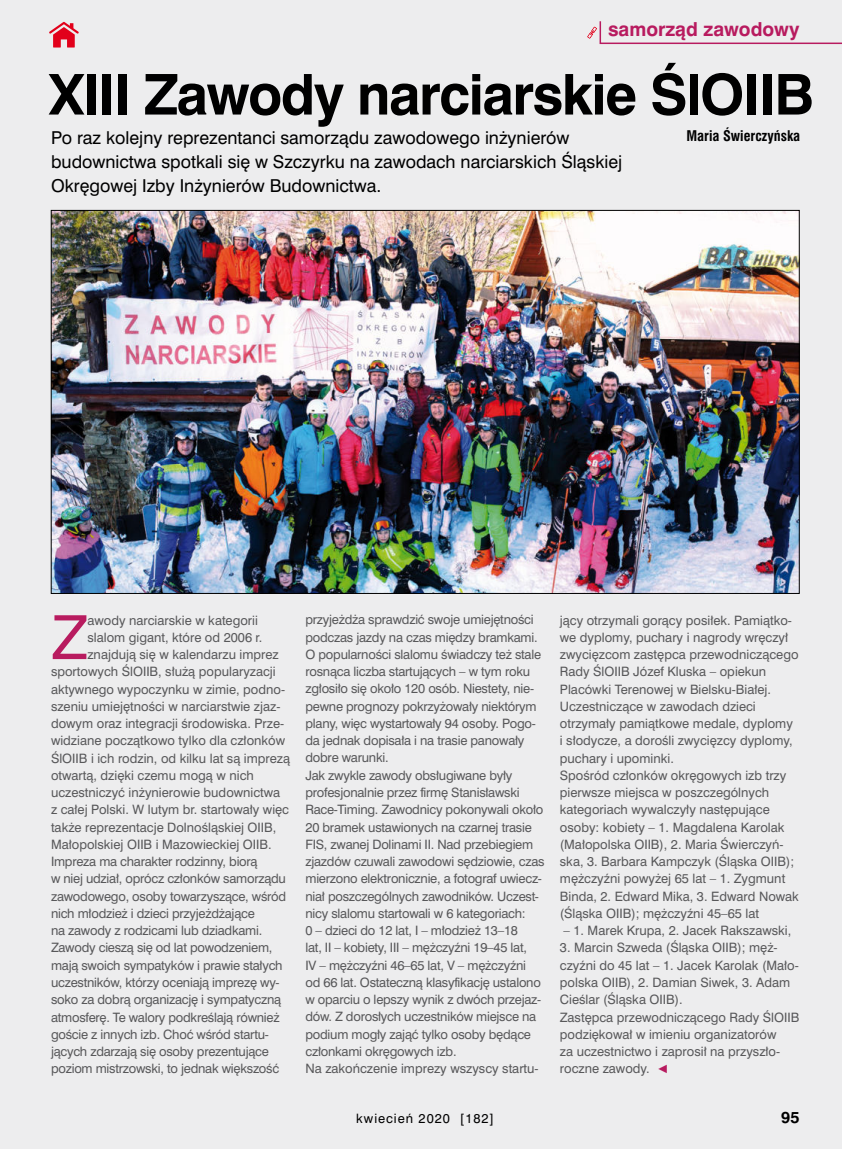
<style>
.page{position:relative;width:842px;height:1149px;background:#fff}
.page>*{position:absolute;margin:0;border:0;box-sizing:border-box;transform-origin:0 0}
.t1{font:56.55px "Swis 721 PL";color:#b81b5f}
.t2{font:700 52.5px "Swis 721 PL";letter-spacing:-.03em;color:#000}
.t3{font:700 18px "Swis 721 PL";color:#b81b5f}
.t4{font:16.5px/24px "Swis 721 PL";color:#000}
.t5{font:700 15px "Swis 721 PL";color:#000}
.t6{font:700 13.5px "Swis 721 Cn PL";color:#000}
.t7{font:12px/17.2px "Swis 721 PL";letter-spacing:-.02em;color:#58585a}
.t8{font:12px/17.2px "Swis 721 PL";color:#58585a}
.t9{font:12px "Swis 721 PL";letter-spacing:.08em;color:#000}
.s1{font-family:"Arial";color:#b81b5f}
</style>
<div class="page">
<div style="left:0;top:0;width:842px;height:1148px;background:#ededee"></div>
<img style="left:53px;top:212px;width:744px;height:379px">
<svg style="left:587px;top:21px;width:255px;height:24px"></svg>
<svg style="left:49px;top:22px;width:30px;height:25px"></svg>
<h3 class="t3" style="left:608px;top:22px;width:193px">samorząd zawodowy</h3>
<h2 class="t2" style="left:49px;top:63px;width:766px">XIII Zawody narciarskie ŚlOIIB</h2>
<p class="t6" style="left:686px;top:127px;width:115px">Maria Świerczyńska</p>
<h3 class="t4" style="left:51px;top:125px;width:573px">Po raz kolejny reprezentanci samorządu zawodowego inżynierów budownictwa spotkali się w Szczyrku na zawodach narciarskich Śląskiej<br>Okręgowej Izby Inżynierów Budownictwa.</h3>
<h1 class="t1" style="left:51px;top:603px;width:38px">Z</h1>
<p class="t8" style="left:87px;top:611px;width:172px">awody narciarskie w kategorii</p>
<p class="t8" style="left:87px;top:628px;width:176px">slalom gigant, które od 2006 r.</p>
<p class="t8" style="left:87px;top:645px;width:193px">znajdują się w kalendarzu imprez</p>
<p class="t8" style="left:51px;top:663px;width:226px">sportowych ŚlOIIB, służą popularyzacji</p>
<p class="t8" style="left:51px;top:680px;width:236px">aktywnego wypoczynku w zimie, podno-</p>
<p class="t8" style="left:51px;top:697px;width:231px">szeniu umiejętności w narciarstwie zjaz-</p>
<p class="t8" style="left:51px;top:714px;width:235px">dowym oraz integracji środowiska. Prze-</p>
<p class="t8" style="left:51px;top:732px;width:236px">widziane początkowo tylko dla członków</p>
<p class="t8" style="left:51px;top:749px;width:241px">ŚlOIIB i ich rodzin, od kilku lat są imprezą</p>
<p class="t8" style="left:51px;top:766px;width:204px">otwartą, dzięki czemu mogą w nich</p>
<p class="t8" style="left:51px;top:783px;width:231px">uczestniczyć inżynierowie budownictwa</p>
<p class="t8" style="left:51px;top:801px;width:240px">z całej Polski. W lutym br. startowały więc</p>
<p class="t8" style="left:51px;top:818px;width:227px">także reprezentacje Dolnośląskiej OIIB,</p>
<p class="t8" style="left:51px;top:835px;width:222px">Małopolskiej OIIB i Mazowieckiej OIIB.</p>
<p class="t7" style="left:51px;top:852px;width:208px">Impreza ma charakter rodzinny, biorą</p>
<p class="t7" style="left:51px;top:870px;width:236px">w niej udział, oprócz członków samorządu</p>
<p class="t7" style="left:51px;top:887px;width:237px">zawodowego, osoby towarzyszące, wśród</p>
<p class="t7" style="left:51px;top:904px;width:205px">nich młodzież i dzieci przyjeżdżające</p>
<p class="t7" style="left:51px;top:921px;width:213px">na zawody z rodzicami lub dziadkami.</p>
<p class="t7" style="left:51px;top:939px;width:223px">Zawody cieszą się od lat powodzeniem,</p>
<p class="t7" style="left:51px;top:956px;width:233px">mają swoich sympatyków i prawie stałych</p>
<p class="t7" style="left:51px;top:973px;width:230px">uczestników, którzy oceniają imprezę wy-</p>
<p class="t7" style="left:51px;top:990px;width:232px">soko za dobrą organizację i sympatyczną</p>
<p class="t7" style="left:51px;top:1008px;width:230px">atmosferę. Te walory podkreślają również</p>
<p class="t7" style="left:51px;top:1025px;width:219px">goście z innych izb. Choć wśród startu-</p>
<p class="t7" style="left:51px;top:1042px;width:219px">jących zdarzają się osoby prezentujące</p>
<p class="t7" style="left:51px;top:1059px;width:230px">poziom mistrzowski, to jednak większość</p>
<p class="t7" style="left:305px;top:611px;width:241px">przyjeżdża sprawdzić swoje umiejętności podczas jazdy na czas między bramkami.<br>O popularności slalomu świadczy też stale rosnąca liczba startujących – w tym roku zgłosiło się około 120 osób. Niestety, nie&shy;pewne prognozy pokrzyżowały niektórym plany, więc wystartowały 94 osoby. Pogo&shy;da jednak dopisała i na trasie panowały dobre warunki.<br>Jak zwykle zawody obsługiwane były profesjonalnie przez firmę Stanisławski Race-Timing. Zawodnicy pokonywali około 20 bramek ustawionych na czarnej trasie FIS, zwanej Dolinami II. Nad przebiegiem zjazdów czuwali zawodowi sędziowie, czas mierzono elektronicznie, a fotograf uwiecz&shy;niał poszczególnych zawodników. Uczest&shy;nicy slalomu startowali w 6 kategoriach:<br>0 – dzieci do 12 lat, I – młodzież 13–18<br>lat, II – kobiety, III – mężczyźni 19–45 lat,<br>IV – mężczyźni 46–65 lat, V – mężczyźni<br>od 66 lat. Ostateczną klasyfikację ustalono w oparciu o lepszy wynik z dwóch przejaz&shy;dów. Z dorosłych uczestników miejsce na podium mogły zająć tylko osoby będące członkami okręgowych izb.<br>Na zakończenie imprezy wszyscy startu-</p>
<p class="t8" style="left:560px;top:611px;width:241px">jący otrzymali gorący posiłek. Pamiątko&shy;we dyplomy, puchary i nagrody wręczył zwycięzcom zastępca przewodniczącego Rady ŚlOIIB Józef Kluska – opiekun Placówki Terenowej w Bielsku-Białej.<br>Uczestniczące w zawodach dzieci otrzymały pamiątkowe medale, dyplomy<br>i słodycze, a dorośli zwycięzcy dyplomy, puchary i upominki.<br>Spośród członków okręgowych izb trzy pierwsze miejsca w poszczególnych kategoriach wywalczyły następujące osoby: kobiety – 1. Magdalena Karolak (Małopolska OIIB), 2. Maria Świerczyń&shy;ska, 3. Barbara Kampczyk (Śląska OIIB); mężczyźni powyżej 65 lat – 1. Zygmunt Binda, 2. Edward Mika, 3. Edward Nowak (Śląska OIIB); mężczyźni 45–65 lat</p>
<p class="t8" style="left:563px;top:921px;width:229px">– 1. Marek Krupa, 2. Jacek Rakszawski,</p>
<p class="t8" style="left:560px;top:939px;width:241px">3. Marcin Szweda (Śląska OIIB); męż&shy;czyźni do 45 lat – 1. Jacek Karolak (Mało&shy;polska OIIB), 2. Damian Siwek, 3. Adam Cieślar (Śląska OIIB).<br>Zastępca przewodniczącego Rady ŚlOIIB podziękował w imieniu organizatorów<br>za uczestnictwo i zaprosił na przyszło&shy;roczne zawody. <span class="s1">◄</span></p>
<p class="t9" style="left:356px;top:1113px;width:139px">kwiecień 2020 [182]</p>
<p class="t5" style="left:781px;top:1108px;width:20px">95</p>
</div>
